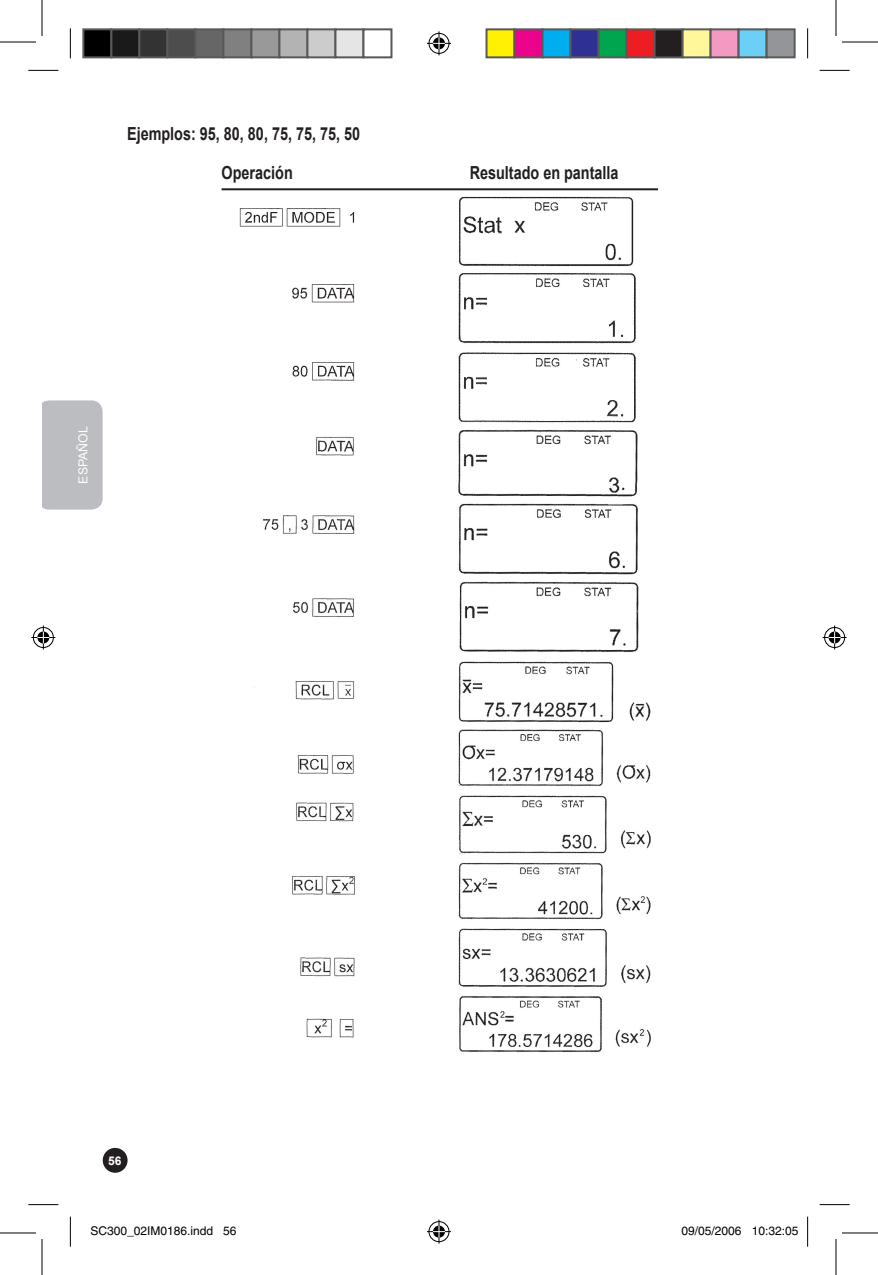
<style>
.page{position:relative;width:878px;height:1275px;background:#fff}
.page>*{position:absolute;margin:0;border:0;box-sizing:border-box;transform-origin:0 0}
.t1{font:700 18px "Arial";color:#231f20;scale:.8 1}
.t2{font:12.4px "VU Arial";color:#fff}
.t3{font:12px "Helvetica";color:#000}
.t4{font:700 12px "Arial";color:#fff}
</style>
<div class="page">
<div style="left:103px;top:1148px;width:25px;height:24px;background:#231f20;border-radius:50%"></div>
<img style="left:239px;top:196px;width:412px;height:856px">
<hr style="left:222px;top:188px;width:436px;height:2px;background:#231f20">
<div style="left:42px;top:400px;width:61px;height:109px;background:#bcbdc0"></div>
<hr style="left:28px;top:70px;width:30px;height:1px;background:#000">
<hr style="left:819px;top:70px;width:30px;height:1px;background:#000">
<hr style="left:28px;top:1204px;width:30px;height:1px;background:#000">
<hr style="left:819px;top:1204px;width:30px;height:1px;background:#000">
<hr style="left:70px;top:28px;width:1px;height:30px;background:#000">
<hr style="left:70px;top:1216px;width:1px;height:30px;background:#000">
<hr style="left:807px;top:28px;width:1px;height:30px;background:#000">
<hr style="left:807px;top:1216px;width:1px;height:30px;background:#000">
<hr style="left:0;top:42px;width:36px;height:1px;background:#000">
<hr style="left:842px;top:42px;width:36px;height:1px;background:#000">
<hr style="left:0;top:1232px;width:36px;height:1px;background:#000">
<hr style="left:842px;top:1232px;width:36px;height:1px;background:#000">
<hr style="left:42px;top:0;width:1px;height:36px;background:#000">
<hr style="left:42px;top:1239px;width:1px;height:36px;background:#000">
<hr style="left:835px;top:0;width:1px;height:36px;background:#000">
<hr style="left:835px;top:1239px;width:1px;height:36px;background:#000">
<svg style="left:427px;top:31px;width:24px;height:24px"></svg>
<svg style="left:427px;top:1219px;width:24px;height:24px"></svg>
<svg style="left:31px;top:625px;width:24px;height:24px"></svg>
<svg style="left:822px;top:625px;width:24px;height:24px"></svg>
<div style="left:83px;top:29px;width:28px;height:28px;background:#000"></div>
<div style="left:82px;top:28px;width:30px;height:30px;border:2px solid #595959"></div>
<div style="left:111px;top:29px;width:28px;height:28px;background:#1a1a1a"></div>
<div style="left:110px;top:28px;width:30px;height:30px;border:2px solid #595959"></div>
<div style="left:139px;top:29px;width:28px;height:28px;background:#333"></div>
<div style="left:138px;top:28px;width:30px;height:30px;border:2px solid #595959"></div>
<div style="left:167px;top:29px;width:28px;height:28px;background:#4d4d4d"></div>
<div style="left:166px;top:28px;width:30px;height:30px;border:2px solid #595959"></div>
<div style="left:195px;top:29px;width:28px;height:28px;background:#666"></div>
<div style="left:194px;top:28px;width:30px;height:30px;border:2px solid #595959"></div>
<div style="left:223px;top:29px;width:28px;height:28px;background:#808080"></div>
<div style="left:222px;top:28px;width:30px;height:30px;border:2px solid #595959"></div>
<div style="left:251px;top:29px;width:28px;height:28px;background:#999"></div>
<div style="left:250px;top:28px;width:30px;height:30px;border:2px solid #595959"></div>
<div style="left:279px;top:29px;width:28px;height:28px;background:#b3b3b3"></div>
<div style="left:278px;top:28px;width:30px;height:30px;border:2px solid #595959"></div>
<div style="left:307px;top:29px;width:28px;height:28px;background:#ccc"></div>
<div style="left:306px;top:28px;width:30px;height:30px;border:2px solid #595959"></div>
<div style="left:335px;top:29px;width:28px;height:28px;background:#e5e5e5"></div>
<div style="left:334px;top:28px;width:30px;height:30px;border:2px solid #595959"></div>
<div style="left:362px;top:28px;width:30px;height:30px;border:2px solid #595959"></div>
<div style="left:486px;top:29px;width:28px;height:28px;background:#fff101"></div>
<div style="left:485px;top:28px;width:30px;height:30px;border:2px solid #595959"></div>
<div style="left:514px;top:29px;width:28px;height:28px;background:#ed028c"></div>
<div style="left:513px;top:28px;width:30px;height:30px;border:2px solid #595959"></div>
<div style="left:542px;top:29px;width:28px;height:28px;background:#00aeef"></div>
<div style="left:541px;top:28px;width:30px;height:30px;border:2px solid #595959"></div>
<div style="left:570px;top:29px;width:28px;height:28px;background:#2e3092"></div>
<div style="left:569px;top:28px;width:30px;height:30px;border:2px solid #595959"></div>
<div style="left:598px;top:29px;width:28px;height:28px;background:#00a54f"></div>
<div style="left:597px;top:28px;width:30px;height:30px;border:2px solid #595959"></div>
<div style="left:626px;top:29px;width:28px;height:28px;background:#ee1d23"></div>
<div style="left:625px;top:28px;width:30px;height:30px;border:2px solid #595959"></div>
<div style="left:654px;top:29px;width:28px;height:28px;background:#231f20"></div>
<div style="left:653px;top:28px;width:30px;height:30px;border:2px solid #595959"></div>
<div style="left:682px;top:29px;width:28px;height:28px;background:#fff79a"></div>
<div style="left:681px;top:28px;width:30px;height:30px;border:2px solid #595959"></div>
<div style="left:710px;top:29px;width:28px;height:28px;background:#f499c2"></div>
<div style="left:709px;top:28px;width:30px;height:30px;border:2px solid #595959"></div>
<div style="left:738px;top:29px;width:28px;height:28px;background:#6bcff6"></div>
<div style="left:737px;top:28px;width:30px;height:30px;border:2px solid #595959"></div>
<div style="left:766px;top:29px;width:28px;height:28px;background:#939598"></div>
<div style="left:765px;top:28px;width:30px;height:30px;border:2px solid #595959"></div>
<div style="left:681px;top:1225px;width:7px;height:10px;border:1px solid #fff;border-radius:50%"></div>
<svg style="left:683px;top:1225px;width:5px;height:10px"></svg>
<div style="left:721px;top:1225px;width:7px;height:10px;border:1px solid #fff;border-radius:50%"></div>
<div style="left:729px;top:1226px;width:5px;height:8px;border:1px solid #fff;border-radius:50%"></div>
<div style="left:728px;top:1225px;width:7px;height:10px;border:1px solid #fff;border-radius:50%"></div>
<div style="left:759px;top:1226px;width:5px;height:8px;border:1px solid #fff;border-radius:50%"></div>
<div style="left:758px;top:1225px;width:7px;height:10px;border:1px solid #fff;border-radius:50%"></div>
<p class="t1" style="left:127px;top:124px;width:293px">Ejemplos: 95, 80, 80, 75, 75, 75, 50</p>
<p class="t2" style="left:75px;top:484px;width:59px;rotate:-90deg">ESPAÑOL</p>
<p class="t1" style="left:222px;top:163px;width:91px">Operación</p>
<p class="t1" style="left:470px;top:163px;width:188px">Resultado en pantalla</p>
<p class="t4" style="left:108px;top:1153px;width:15px">56</p>
<p class="t3" style="left:90px;top:1223px;width:148px">SC300_02IM0186.indd 56</p>
<p class="t3" style="left:681px;top:1223px;width:118px">09/05/2006 10:32:05</p>
</div>
